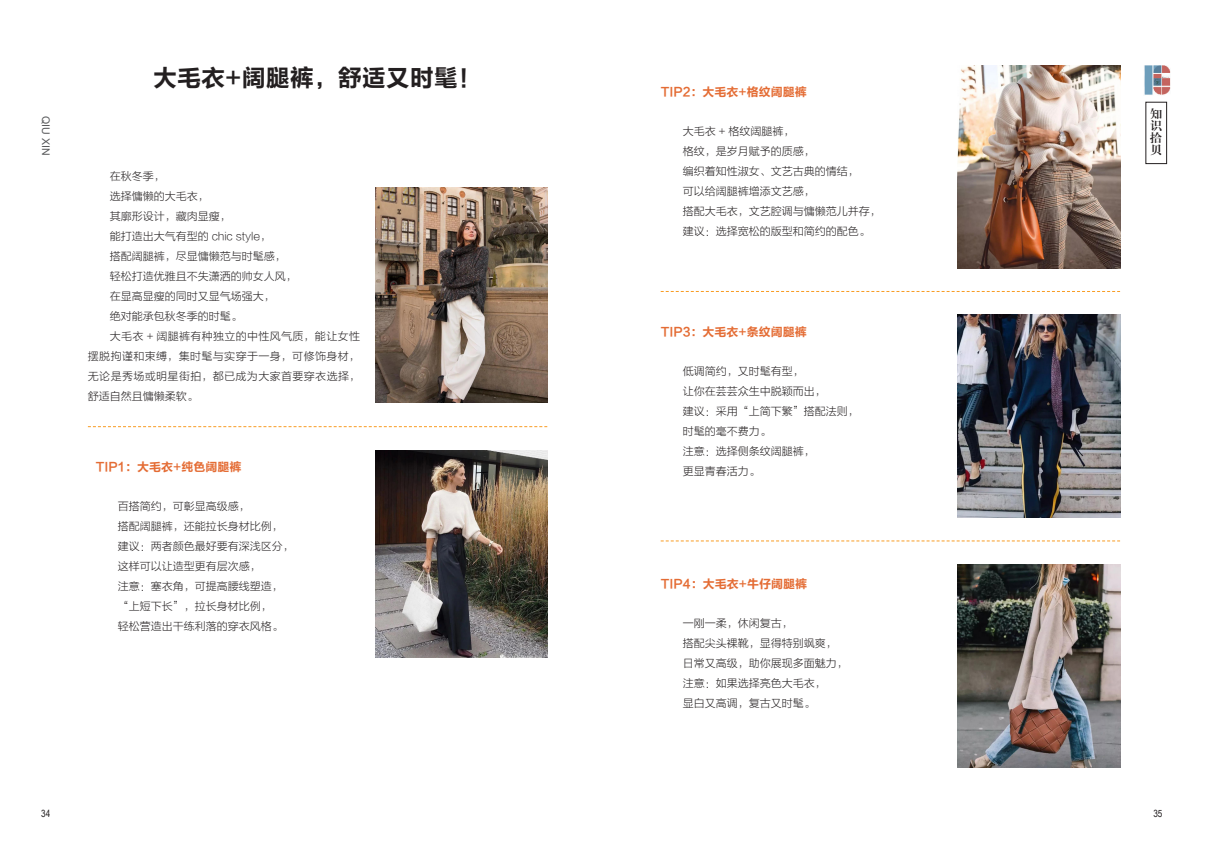
<style>
.page{position:relative;width:1208px;height:859px;background:#fff}
.page>*{position:absolute;margin:0;border:0;box-sizing:border-box;transform-origin:0 0}
.t1{font:24px "FZLTCHK GBK1 0";color:#231f20}
.t2{font:12px "FZLTCHK GBK1 0";color:#e46c34}
.t3{font:12px/12px "FZXBSK GBK1 0";color:#231f20;text-align:justify}
.t4{font:11px/20px "FZLTKHK GBK1 0";color:#231f20}
.t5{font:11px "FZLTKHK GBK1 0";letter-spacing:.035em;color:#231f20}
.t6{font:11px "FZLTKHK GBK1 0";letter-spacing:.03em;color:#231f20}
.t7{font:10.6px "Arial";color:#57585a}
.t8{font:10px "Arial Narrow";color:#231f20}
</style>
<div class="page">
<img style="left:1144px;top:65px;width:26px;height:30px">
<img style="left:375px;top:188px;width:172px;height:215px">
<img style="left:375px;top:450px;width:172px;height:207px">
<svg style="left:88px;top:426px;width:459px;height:1px"></svg>
<img style="left:957px;top:65px;width:163px;height:203px">
<img style="left:957px;top:315px;width:163px;height:203px">
<img style="left:957px;top:564px;width:163px;height:203px">
<svg style="left:660px;top:291px;width:460px;height:1px"></svg>
<svg style="left:660px;top:540px;width:460px;height:1px"></svg>
<p class="t7" style="left:53px;top:116px;width:41px;rotate:90deg">QIU XIN</p>
<h1 class="t1" style="left:153px;top:64px;width:330px">大毛衣+阔腿裤，舒适又时髦！</h1>
<p class="t4" style="left:110px;top:167px;width:56px">在秋冬季，</p>
<p class="t4" style="left:110px;top:187px;width:100px">选择慵懒的大毛衣，</p>
<p class="t4" style="left:110px;top:207px;width:122px">其廓形设计，藏肉显瘦，</p>
<p class="t4" style="left:110px;top:227px;width:163px">能打造出大气有型的 chic style，</p>
<p class="t4" style="left:110px;top:247px;width:177px">搭配阔腿裤，尽显慵懒范与时髦感，</p>
<p class="t4" style="left:110px;top:267px;width:188px">轻松打造优雅且不失潇洒的帅女人风，</p>
<p class="t4" style="left:110px;top:287px;width:166px">在显高显瘦的同时又显气场强大，</p>
<p class="t4" style="left:110px;top:307px;width:134px">绝对能承包秋冬季的时髦。</p>
<p class="t6" style="left:110px;top:330px;width:252px">大毛衣 + 阔腿裤有种独立的中性风气质，能让女性</p>
<p class="t5" style="left:88px;top:350px;width:273px">摆脱拘谨和束缚，集时髦与实穿于一身，可修饰身材，</p>
<p class="t5" style="left:88px;top:370px;width:274px">无论是秀场或明星街拍，都已成为大家首要穿衣选择，</p>
<p class="t4" style="left:88px;top:387px;width:111px">舒适自然且慵懒柔软。</p>
<p class="t2" style="left:96px;top:461px;width:147px">TIP1：大毛衣+纯色阔腿裤</p>
<p class="t4" style="left:118px;top:497px;width:177px">百搭简约，可彰显高级感，<br>搭配阔腿裤，还能拉长身材比例，建议：两者颜色最好要有深浅区分，这样可以让造型更有层次感，<br>注意：塞衣角，可提高腰线塑造，“上短下长”，拉长身材比例，<br>轻松营造出干练利落的穿衣风格。</p>
<p class="t2" style="left:660px;top:85px;width:148px">TIP2：大毛衣+格纹阔腿裤</p>
<p class="t4" style="left:682px;top:121px;width:199px">大毛衣 + 格纹阔腿裤，<br>格纹，是岁月赋予的质感，<br>编织着知性淑女、文艺古典的情结，<br>可以给阔腿裤增添文艺感，<br>搭配大毛衣，文艺腔调与慵懒范儿并存，建议：选择宽松的版型和简约的配色。</p>
<p class="t2" style="left:660px;top:326px;width:148px">TIP3：大毛衣+条纹阔腿裤</p>
<p class="t4" style="left:682px;top:362px;width:177px">低调简约，又时髦有型，<br>让你在芸芸众生中脱颖而出，<br>建议：采用“上简下繁”搭配法则，时髦的毫不费力。<br>注意：选择侧条纹阔腿裤，<br>更显青春活力。</p>
<p class="t2" style="left:660px;top:577px;width:148px">TIP4：大毛衣+牛仔阔腿裤</p>
<p class="t4" style="left:682px;top:614px;width:166px">一刚一柔，休闲复古，<br>搭配尖头裸靴，显得特别飒爽，日常又高级，助你展现多面魅力，注意：如果选择亮色大毛衣，<br>显白又高调，复古又时髦。</p>
<p class="t3" style="left:1150px;top:108px;width:13px">知识拾贝</p>
<p class="t8" style="left:41px;top:806px;width:11px">34</p>
<p class="t8" style="left:1153px;top:806px;width:11px">35</p>
</div>
